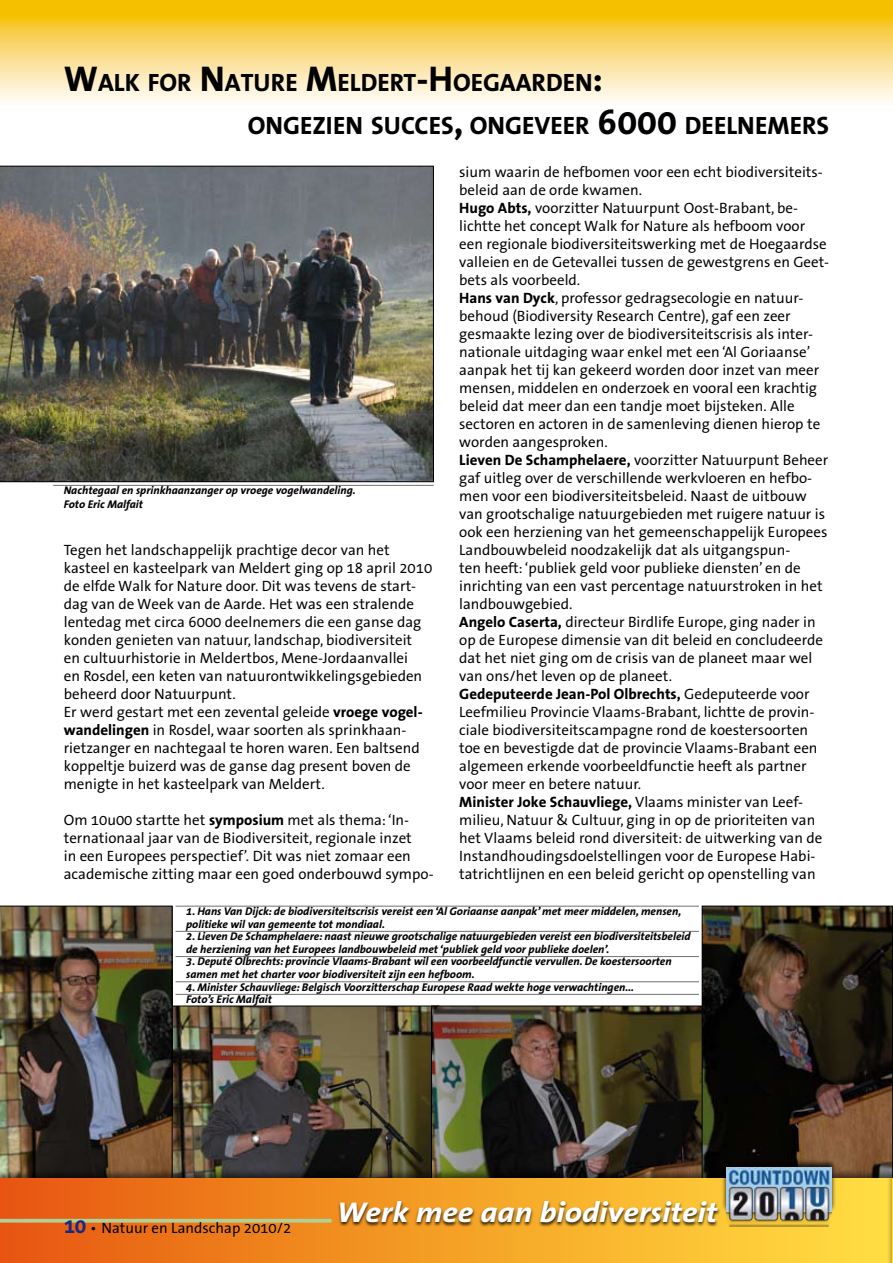
<style>
.page{position:relative;width:893px;height:1263px;background:#fff}
.page>*{position:absolute;margin:0;border:0;box-sizing:border-box;transform-origin:0 0}
.t1{font:italic 700 28.65px "The Sans Office";color:#fff;scale:1.1 1}
.t2{font:700 25.2px/43.2px "The Sans Office";color:#000}
.t3{font:15px/18px "The Sans Office";color:#000}
.t4{font:italic 700 11.25px/12.6px "The Sans Office";color:#000}
.s1{font-size:36px}
.s2{font-weight:700}
.s3{font-weight:700;font-size:21px;color:#172983}
</style>
<div class="page">
<svg style="left:0;top:0;width:893px;height:102px;background:#f9d976"></svg>
<img style="left:172px;top:1008px;width:259px;height:160px">
<img style="left:433px;top:1008px;width:269px;height:160px">
<img style="left:0;top:906px;width:172px;height:262px">
<img style="left:704px;top:908px;width:187px;height:260px">
<div style="left:702px;top:906px;width:191px;height:276px;border:1px solid #000"></div>
<hr style="left:176px;top:906px;width:523px;height:1px;background:#707173">
<hr style="left:176px;top:931px;width:523px;height:1px;background:#707173">
<hr style="left:176px;top:956px;width:523px;height:1px;background:#707173">
<hr style="left:176px;top:981px;width:523px;height:1px;background:#707173">
<hr style="left:176px;top:994px;width:523px;height:1px;background:#707173">
<hr style="left:53px;top:485px;width:381px;height:1px;background:#707173">
<div style="left:0;top:1168px;width:893px;height:95px;background:#000;opacity:.5"></div>
<div style="left:0;top:1179px;width:893px;height:84px;background:linear-gradient(to right,#e7580e,#ffe340)"></div>
<div style="left:887px;top:1168px;width:6px;height:95px;background:#000;opacity:.5"></div>
<hr style="left:892px;top:1179px;width:1px;height:84px;background:#ffe044">
<img style="left:0;top:166px;width:434px;height:316px">
<hr style="left:0;top:1219px;width:332px;height:3px;background:#b1d096">
<div style="left:722px;top:1159px;width:120px;height:74px;background:#000;opacity:.75"></div>
<img style="left:726px;top:1168px;width:106px;height:59px">
<div style="left:338px;top:1200px;width:451px;height:43px;background:#000;opacity:.8"></div>
<h2 class="t2" style="left:248px;top:61px;width:583px;text-indent:-184px"><span class="s1">W</span>ALK FOR <span class="s1">N</span>ATURE <span class="s1">M</span>ELDERT<span class="s1">-H</span> OEGAARDEN<span class="s1">:<br></span>ONGEZIEN SUCCES<span class="s1">,</span> ONGEVEER <span class="s1">6000</span> DEELNEMERS</h2>
<p class="t4" style="left:64px;top:484px;width:294px;line-height:13.5px">Nachtegaal en sprinkhaanzanger op vroege vogelwandeling.<br>Foto Eric Malfait</p>
<p class="t3" style="left:64px;top:542px;width:370px">Tegen het landschappelijk prachtige decor van het kasteel en kasteelpark van Meldert ging op 18 april 2010 de elfde Walk for Nature door. Dit was tevens de start&shy;dag van de Week van de Aarde. Het was een stralende lentedag met circa 6000 deelnemers die een ganse dag konden genieten van natuur, landschap, biodiversiteit<br>en cultuurhistorie in Meldertbos, Mene-Jordaanvallei<br>en Rosdel, een keten van natuurontwikkelingsgebieden beheerd door Natuurpunt.<br>Er werd gestart met een zevental geleide <span class="s2">vroege vogel&shy;wandelingen</span> in Rosdel, waar soorten als sprinkhaan&shy;rietzanger en nachtegaal te horen waren. Een baltsend koppeltje buizerd was de ganse dag present boven de menigte in het kasteelpark van Meldert.</p>
<p class="t3" style="left:64px;top:812px;width:371px">Om 10u00 startte het <span class="s2">symposium</span> met als thema: ‘In&shy;ternationaal jaar van de Biodiversiteit, regionale inzet<br>in een Europees perspectief’. Dit was niet zomaar een academische zitting maar een goed onderbouwd sympo-</p>
<p class="t3" style="left:459px;top:164px;width:371px">sium waarin de hefbomen voor een echt biodiversiteits&shy;beleid aan de orde kwamen.<br><span class="s2">Hugo Abts,</span> voorzitter Natuurpunt Oost-Brabant, be&shy;lichtte het concept Walk for Nature als hefboom voor een regionale biodiversiteitswerking met de Hoegaardse valleien en de Getevallei tussen de gewestgrens en Geet&shy;bets als voorbeeld.<br><span class="s2">Hans van Dyck</span>, professor gedragsecologie en natuur&shy;behoud (Biodiversity Research Centre), gaf een zeer gesmaakte lezing over de biodiversiteitscrisis als inter&shy;nationale uitdaging waar enkel met een ‘Al Goriaanse’ aanpak het tij kan gekeerd worden door inzet van meer mensen, middelen en onderzoek en vooral een krachtig beleid dat meer dan een tandje moet bijsteken. Alle sectoren en actoren in de samenleving dienen hierop te worden aangesproken.<br><span class="s2">Lieven De Schamphelaere,</span> voorzitter Natuurpunt Beheer gaf uitleg over de verschillende werkvloeren en hefbo&shy;men voor een biodiversiteitsbeleid. Naast de uitbouw van grootschalige natuurgebieden met ruigere natuur is ook een herziening van het gemeenschappelijk Europees Landbouwbeleid noodzakelijk dat als uitgangspun-<br>ten heeft: ‘publiek geld voor publieke diensten’ en de inrichting van een vast percentage natuurstroken in het landbouwgebied.<br><span class="s2">Angelo Caserta,</span> directeur Birdlife Europe, ging nader in op de Europese dimensie van dit beleid en concludeerde dat het niet ging om de crisis van de planeet maar wel van ons/het leven op de planeet.<br><span class="s2">Gedeputeerde Jean-Pol Olbrechts,</span> Gedeputeerde voor Leefmilieu Provincie Vlaams-Brabant, lichtte de provin&shy;ciale biodiversiteitscampagne rond de koestersoorten toe en bevestigde dat de provincie Vlaams-Brabant een algemeen erkende voorbeeldfunctie heeft als partner voor meer en betere natuur.<br><span class="s2">Minister Joke Schauvliege,</span> Vlaams minister van Leef&shy;milieu, Natuur &amp; Cultuur, ging in op de prioriteiten van het Vlaams beleid rond diversiteit: de uitwerking van de Instandhoudingsdoelstellingen voor de Europese Habi&shy;tatrichtlijnen en een beleid gericht op openstelling van</p>
<p class="t4" style="left:186px;top:905px;width:497px">1. Hans Van Dijck: de biodiversiteitscrisis vereist een ‘Al Goriaanse aanpak’ met meer middelen, mensen, politieke wil van gemeente tot mondiaal.</p>
<p class="t4" style="left:186px;top:930px;width:506px">2. Lieven De Schamphelaere: naast nieuwe grootschalige natuurgebieden vereist een biodiversiteitsbeleid de herziening van het Europees landbouwbeleid met ‘publiek geld voor publieke doelen’.</p>
<p class="t4" style="left:186px;top:956px;width:487px">3. Deputé Olbrechts: provincie Vlaams-Brabant wil een voorbeeldfunctie vervullen. De koestersoorten samen met het charter voor biodiversiteit zijn een hefboom.</p>
<p class="t4" style="left:186px;top:981px;width:449px">4. Minister Schauvliege: Belgisch Voorzitterschap Europese Raad wekte hoge verwachtingen…<br>Foto’s Eric Malfait</p>
<p class="t3" style="left:64px;top:1220px;width:229px"><span class="s3">10</span> • Natuur en Landschap 2010/2</p>
<h1 class="t1" style="left:337px;top:1197px;width:347px">Werk mee aan biodiversiteit</h1>
</div>
